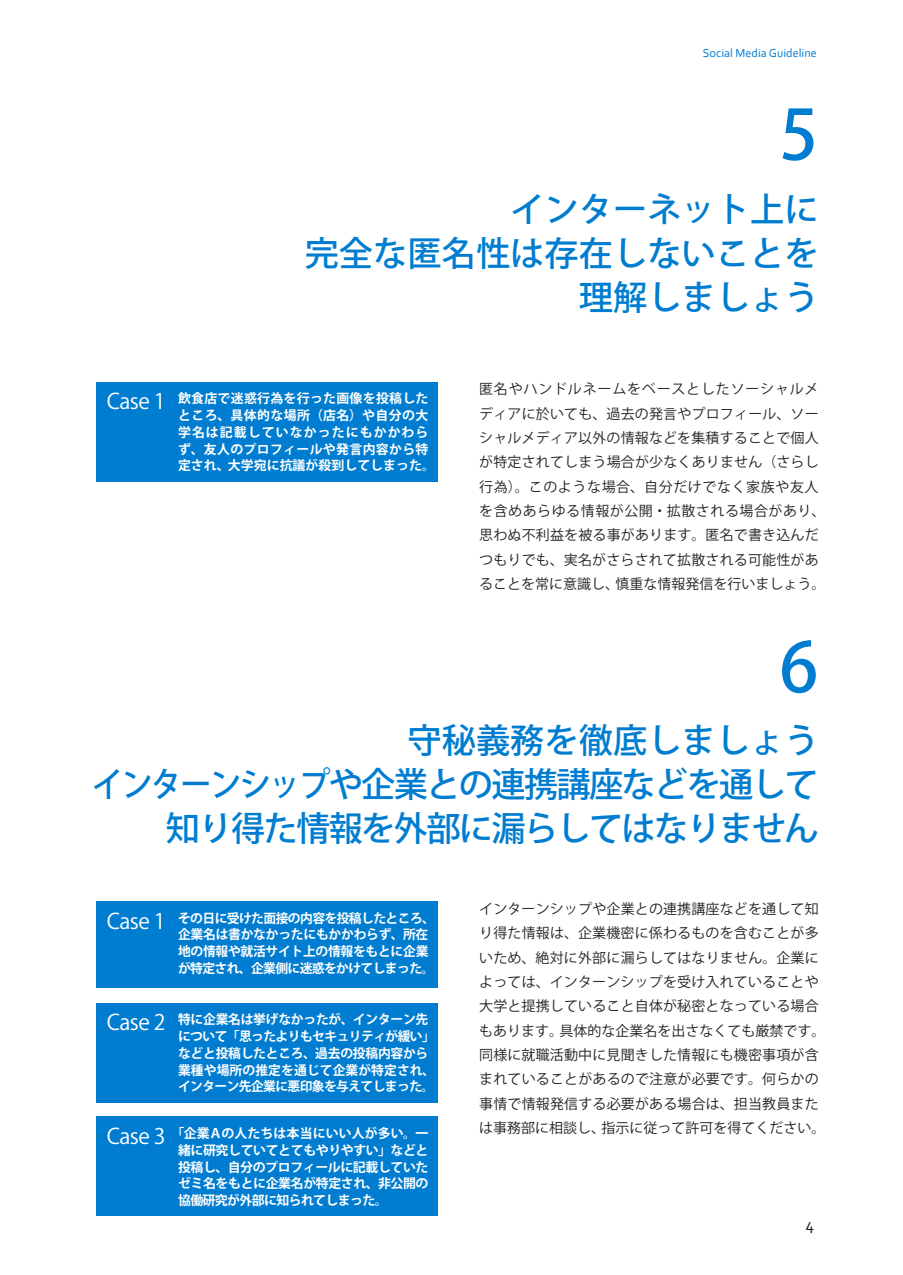
<style>
.page{position:relative;width:903px;height:1275px;background:#fff}
.page>*{position:absolute;margin:0;border:0;box-sizing:border-box;transform-origin:0 0}
.t1{font:500 68.6px "Koz Go Pr 6 N";color:#007dd0}
.t2{font:500 34.3px/44.1px "Koz Go Pr 6 N";letter-spacing:-.05em;color:#007dd0;text-align:right}
.t3{font:500 34.3px/44.1px "Koz Go Pr 6 N";color:#007dd0;text-align:right}
.t4{font:21.35px "Koz Go Std Bold 90 ms RKSJ H";letter-spacing:-.025em;color:#fff}
.t5{font:16.8px "Corbel";color:#231f20}
.t6{font:14px/24.3px "Koz Go Pr 6 N";letter-spacing:.01em;color:#231f20}
.t7{font:700 12.95px/16.8px "Koz Go Pr 6 N";letter-spacing:-.02em;color:#fff}
.t8{font:700 12.95px/16.8px "Koz Go Pr 6 N";letter-spacing:.02em;color:#fff}
.t9{font:12.25px "Corbel";color:#007dd0}
</style>
<div class="page">
<div style="left:97px;top:901px;width:341px;height:86px;background:#007dd0"></div>
<div style="left:97px;top:1003px;width:341px;height:99px;background:#007dd0"></div>
<div style="left:97px;top:1117px;width:341px;height:99px;background:#007dd0"></div>
<div style="left:97px;top:382px;width:341px;height:99px;background:#007dd0"></div>
<p class="t9" style="left:703px;top:45px;width:115px">Social Media Guideline</p>
<h1 class="t1" style="left:779px;top:96px;width:40px">5</h1>
<h2 class="t3" style="left:305px;top:188px;width:515px">インターネット上に<br>完全な匿名性は存在しないことを理解しましょう</h2>
<h3 class="t4" style="left:107px;top:389px;width:60px">Case 1</h3>
<p class="t8" style="left:178px;top:390px;width:258px">飲食店で迷惑行為を行った画像を投稿したところ、具体的な場所（店名）や自分の大学名は記載していなかったにもかかわらず、友人のプロフィールや発言内容から特定され、大学宛に抗議が殺到してしまった。</p>
<p class="t6" style="left:479px;top:377px;width:348px">匿名やハンドルネームをベースとしたソーシャルメディアに於いても、過去の発言やプロフィール、ソーシャルメディア以外の情報などを集積することで個人が特定されてしまう場合が少なくありません（さらし行為）。このような場合、自分だけでなく家族や友人を含めあらゆる情報が公開・拡散される場合があり、思わぬ不利益を被る事があります。匿名で書き込んだつもりでも、実名がさらされて拡散される可能性があることを常に意識し、慎重な情報発信を行いましょう。</p>
<h1 class="t1" style="left:779px;top:629px;width:40px">6</h1>
<h2 class="t2" style="left:92px;top:719px;width:728px">守秘義務を徹底しましょう<br>インターンシップや企業との連携講座などを通して知り得た情報を外部に漏らしてはなりません</h2>
<h3 class="t4" style="left:107px;top:909px;width:60px">Case 1</h3>
<p class="t7" style="left:178px;top:910px;width:258px">その日に受けた面接の内容を投稿したところ、企業名は書かなかったにもかかわらず、所在地の情報や就活サイト上の情報をもとに企業が特定され、企業側に迷惑をかけてしまった。</p>
<h3 class="t4" style="left:107px;top:1010px;width:60px">Case 2</h3>
<h3 class="t4" style="left:107px;top:1124px;width:60px">Case 3</h3>
<p class="t7" style="left:178px;top:1011px;width:258px">特に企業名は挙げなかったが、インターン先について「思ったよりもセキュリティが緩い」などと投稿したところ、過去の投稿内容から業種や場所の推定を通じて企業が特定され、インターン先企業に悪印象を与えてしまった。</p>
<p class="t7" style="left:178px;top:1125px;width:252px;text-align:justify;text-indent:-6px">「企業Ａの人たちは本当にいい人が多い。一緒に研究していてとてもやりやすい」などと投稿し、自分のプロフィールに記載していたゼミ名をもとに企業名が特定され、非公開の協働研究が外部に知られてしまった。</p>
<p class="t6" style="left:479px;top:897px;width:348px">インターンシップや企業との連携講座などを通して知り得た情報は、企業機密に係わるものを含むことが多いため、絶対に外部に漏らしてはなりません。企業によっては、インターンシップを受け入れていることや大学と提携していること自体が秘密となっている場合もあります。具体的な企業名を出さなくても厳禁です。同様に就職活動中に見聞きした情報にも機密事項が含まれていることがあるので注意が必要です。何らかの事情で情報発信する必要がある場合は、担当教員または事務部に相談し、指示に従って許可を得てください。</p>
<p class="t5" style="left:805px;top:1214px;width:10px">4</p>
</div>
